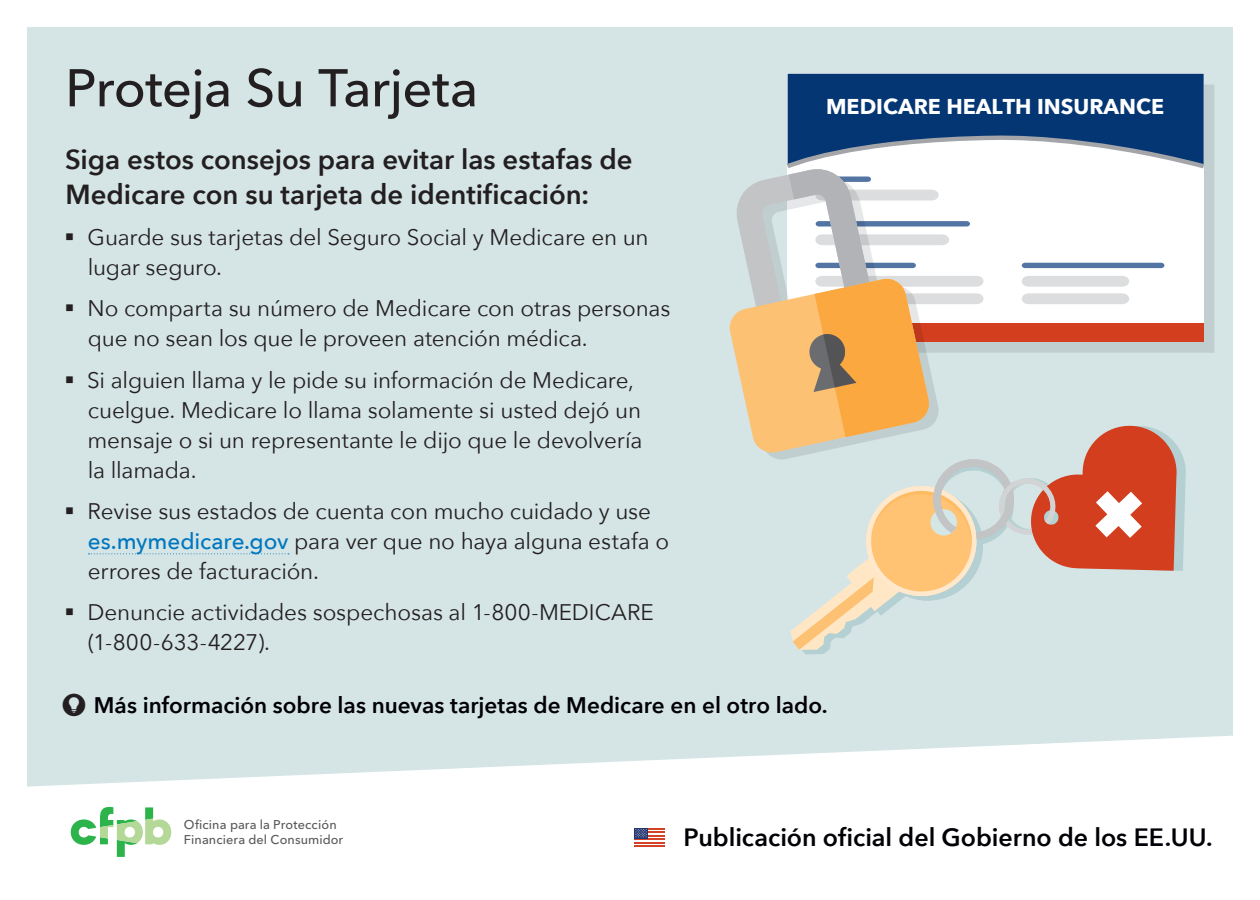
<style>
.page{position:relative;width:1260px;height:900px;background:#fff}
.page>*{position:absolute;margin:0;border:0;box-sizing:border-box;transform-origin:0 0}
.OA_Heading_1{font:500 52.5px "Avenir Next";letter-spacing:-.015em;color:#231f20}
.OA_Heading_3{font:600 27.5px/35px "Avenir Next";color:#231f20}
.OA_Heading_2{font:600 25px "Avenir Next";color:#000006}
.t1{font:22.5px/30px "Avenir Next";letter-spacing:-.01em;color:#231f20}
.Heading_2{font:600 22.5px "Avenir Next";color:#000006}
.t2{font:700 21.38px "Avenir Next";color:#fff}
.t3{font:500 12.62px/15.2px "Avenir Next";letter-spacing:.01em;color:#58595b}
.s1{font-weight:500;color:#0077be}
</style>
<div class="page">
<div style="left:27px;top:27px;width:1206px;height:760px;background:#d5e4e5"></div>
<svg style="left:71px;top:807px;width:100px;height:50px"></svg>
<div style="left:634px;top:828px;width:30px;height:17px;background:linear-gradient(to right,#fff,#fff)"></div>
<hr style="left:634px;top:828px;width:30px;height:2px;background:#d14227">
<hr style="left:634px;top:831px;width:30px;height:2px;background:#d14227">
<hr style="left:634px;top:835px;width:30px;height:2px;background:#d14227">
<hr style="left:634px;top:838px;width:30px;height:2px;background:#d14227">
<hr style="left:634px;top:842px;width:30px;height:1px;background:#d14227">
<hr style="left:634px;top:845px;width:30px;height:2px;background:#d14227">
<div style="left:634px;top:828px;width:14px;height:10px;background:#23356e"></div>
<svg style="left:635px;top:829px;width:12px;height:9px"></svg>
<svg style="left:728px;top:74px;width:481px;height:580px"></svg>
<svg style="left:88px;top:553px;width:201px;height:1px"></svg>
<svg style="left:63px;top:693px;width:22px;height:23px"></svg>
<p class="OA_Heading_1" style="left:65px;top:43px;width:415px">Proteja Su Tarjeta</p>
<p class="OA_Heading_3" style="left:65px;top:141px;width:569px">Siga estos consejos para evitar las estafas de<br>Medicare con su tarjeta de identificación:</p>
<p class="t1" style="left:88px;top:221px;width:562px;text-indent:-23px">▪ Guarde sus tarjetas del Seguro Social y Medicare en un lugar seguro.</p>
<p class="t1" style="left:88px;top:293px;width:584px;text-indent:-23px">▪ No comparta su número de Medicare con otras personas que no sean los que le proveen atención médica.</p>
<p class="t1" style="left:88px;top:364px;width:556px;text-indent:-23px">▪ Si alguien llama y le pide su información de Medicare, cuelgue. Medicare lo llama solamente si usted dejó un mensaje o si un representante le dijo que le devolvería la llamada.</p>
<p class="t1" style="left:88px;top:495px;width:583px;text-indent:-23px">▪ Revise sus estados de cuenta con mucho cuidado y use <span class="s1">es.mymedicare.gov</span> para ver que no haya alguna estafa o errores de facturación.</p>
<p class="t1" style="left:88px;top:596px;width:567px;text-indent:-24px">▪ Denuncie actividades sospechosas al 1-800-MEDICARE (1-800-633-4227).</p>
<p class="t2" style="left:826px;top:88px;width:340px">MEDICARE HEALTH INSURANCE</p>
<p class="Heading_2" style="left:94px;top:685px;width:735px">Más información sobre las nuevas tarjetas de Medicare en el otro lado.</p>
<p class="t3" style="left:184px;top:817px;width:161px">Oficina para la Protección<br>Financiera del Consumidor</p>
<p class="OA_Heading_2" style="left:683px;top:816px;width:531px">Publicación oficial del Gobierno de los EE.UU.</p>
</div>
